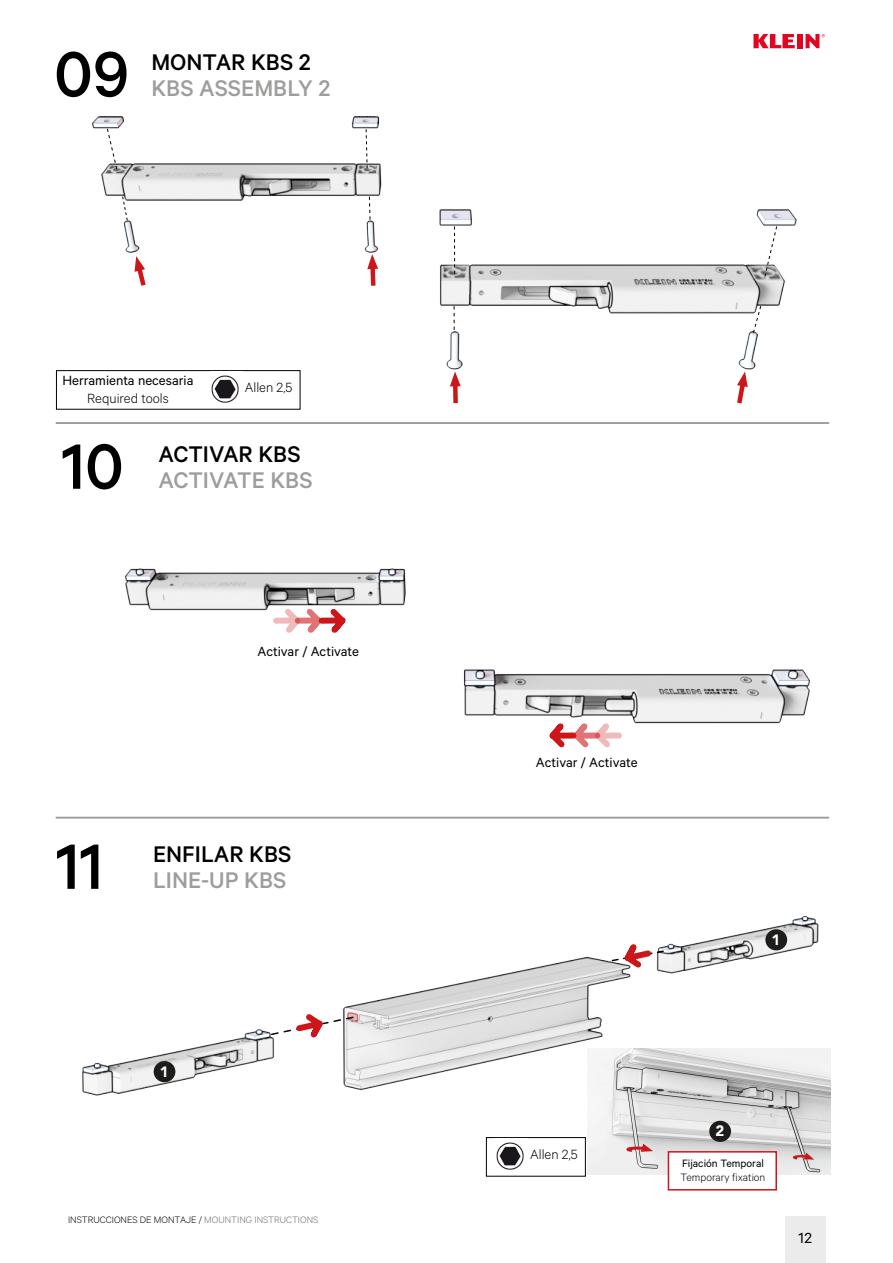
<style>
.page{position:relative;width:893px;height:1263px;background:#fff}
.page>*{position:absolute;margin:0;border:0;box-sizing:border-box;transform-origin:0 0}
.t1{font:500 72px "Calibre";color:#000}
.t2{font:500 25.5px "Calibre";color:#9d9d9c}
.t3{font:500 25.5px "Calibre";color:#000}
.t4{font:16.5px "Calibre";color:#000}
.t5{font:15px "Calibre";color:#000}
.t6{font:300 15px "Calibre";color:#000}
.t7{font:900 15px "Avenir";color:#fff}
.t8{font:300 12px "Calibre";color:#000}
.t9{font:12px "Calibre";color:#000}
.t10{font:300 10.5px "Calibre";color:#000}
.s1{color:#6f6f6f}
</style>
<div class="page">
<svg style="left:753px;top:34px;width:42px;height:14px"></svg>
<div style="left:797px;top:34px;width:5px;height:14px;background:#e30420"></div>
<svg style="left:805px;top:34px;width:20px;height:14px"></svg>
<div style="left:785px;top:1216px;width:41px;height:47px;background:#ecebeb"></div>
<hr style="left:56px;top:422px;width:773px;height:2px;background:#000">
<hr style="left:56px;top:817px;width:773px;height:1px;background:#000">
<img style="left:55px;top:116px;width:742px;height:267px">
<svg style="left:365px;top:129px;width:3px;height:40px"></svg>
<svg style="left:369px;top:196px;width:2px;height:24px"></svg>
<svg style="left:454px;top:226px;width:1px;height:48px"></svg>
<svg style="left:764px;top:226px;width:14px;height:51px"></svg>
<svg style="left:454px;top:306px;width:1px;height:24px"></svg>
<svg style="left:752px;top:305px;width:10px;height:29px"></svg>
<svg style="left:122px;top:196px;width:6px;height:25px"></svg>
<svg style="left:106px;top:128px;width:12px;height:42px"></svg>
<svg style="left:133px;top:256px;width:16px;height:35px"></svg>
<svg style="left:367px;top:254px;width:11px;height:36px"></svg>
<div style="left:453px;top:381px;width:5px;height:22px;background:#cd1619"></div>
<svg style="left:450px;top:371px;width:11px;height:15px"></svg>
<svg style="left:734px;top:371px;width:14px;height:33px"></svg>
<img style="left:125px;top:568px;width:686px;height:148px">
<svg style="left:539px;top:568px;width:256px;height:180px"></svg>
<svg style="left:100px;top:603px;width:256px;height:216px"></svg>
<img style="left:82px;top:915px;width:749px;height:181px">
<svg style="left:611px;top:949px;width:5px;height:13px"></svg>
<svg style="left:331px;top:1012px;width:28px;height:24px"></svg>
<svg style="left:142px;top:1009px;width:189px;height:87px"></svg>
<svg style="left:616px;top:627px;width:189px;height:346px"></svg>
<img style="left:588px;top:1049px;width:243px;height:125px">
<svg style="left:625px;top:1144px;width:28px;height:9px"></svg>
<svg style="left:792px;top:1153px;width:22px;height:8px"></svg>
<div style="left:154px;top:1061px;width:21px;height:21px;background:#1d1e1b;border-radius:50%"></div>
<div style="left:765px;top:929px;width:22px;height:21px;background:#1d1e1b;border-radius:50%"></div>
<div style="left:709px;top:1121px;width:22px;height:21px;background:#1d1e1b;border-radius:50%"></div>
<div style="left:668px;top:1151px;width:109px;height:39px;background:#fff;border:2px solid #cd1619"></div>
<div style="left:56px;top:370px;width:244px;height:40px;border:1px solid #000"></div>
<img style="left:211px;top:372px;width:31px;height:31px">
<div style="left:486px;top:1137px;width:100px;height:39px;border:1px solid #000"></div>
<img style="left:496px;top:1142px;width:28px;height:28px">
<h1 class="t1" style="left:54px;top:32px;width:77px">09</h1>
<h2 class="t3" style="left:151px;top:47px;width:161px">MONTAR KBS 2</h2>
<h2 class="t2" style="left:151px;top:73px;width:181px">KBS ASSEMBLY 2</h2>
<p class="t5" style="left:62px;top:372px;width:133px">Herramienta necesaria</p>
<p class="t6" style="left:87px;top:390px;width:83px">Required tools</p>
<p class="t6" style="left:245px;top:379px;width:49px">Allen 2,5</p>
<h1 class="t1" style="left:61px;top:424px;width:64px">10</h1>
<h2 class="t3" style="left:159px;top:439px;width:144px">ACTIVAR KBS</h2>
<h2 class="t2" style="left:159px;top:465px;width:156px">ACTIVATE KBS</h2>
<p class="t5" style="left:257px;top:642px;width:103px">Activar / Activate</p>
<h1 class="t1" style="left:56px;top:824px;width:49px">11</h1>
<h2 class="t3" style="left:153px;top:839px;width:140px">ENFILAR KBS</h2>
<h2 class="t2" style="left:153px;top:865px;width:135px">LINE-UP KBS</h2>
<p class="t7" style="left:160px;top:1058px;width:10px">1</p>
<p class="t10" style="left:68px;top:1214px;width:252px">INSTRUCCIONES DE MONTAJE / <span class="s1">MOUNTING INSTRUCTIONS</span></p>
<p class="t5" style="left:536px;top:753px;width:103px">Activar / Activate</p>
<p class="t7" style="left:772px;top:927px;width:10px">1</p>
<p class="t6" style="left:530px;top:1145px;width:49px">Allen 2,5</p>
<p class="t7" style="left:715px;top:1118px;width:10px">2</p>
<p class="t9" style="left:682px;top:1156px;width:83px">Fijación Temporal</p>
<p class="t8" style="left:681px;top:1170px;width:86px">Temporary fixation</p>
<p class="t4" style="left:799px;top:1228px;width:15px">12</p>
</div>
